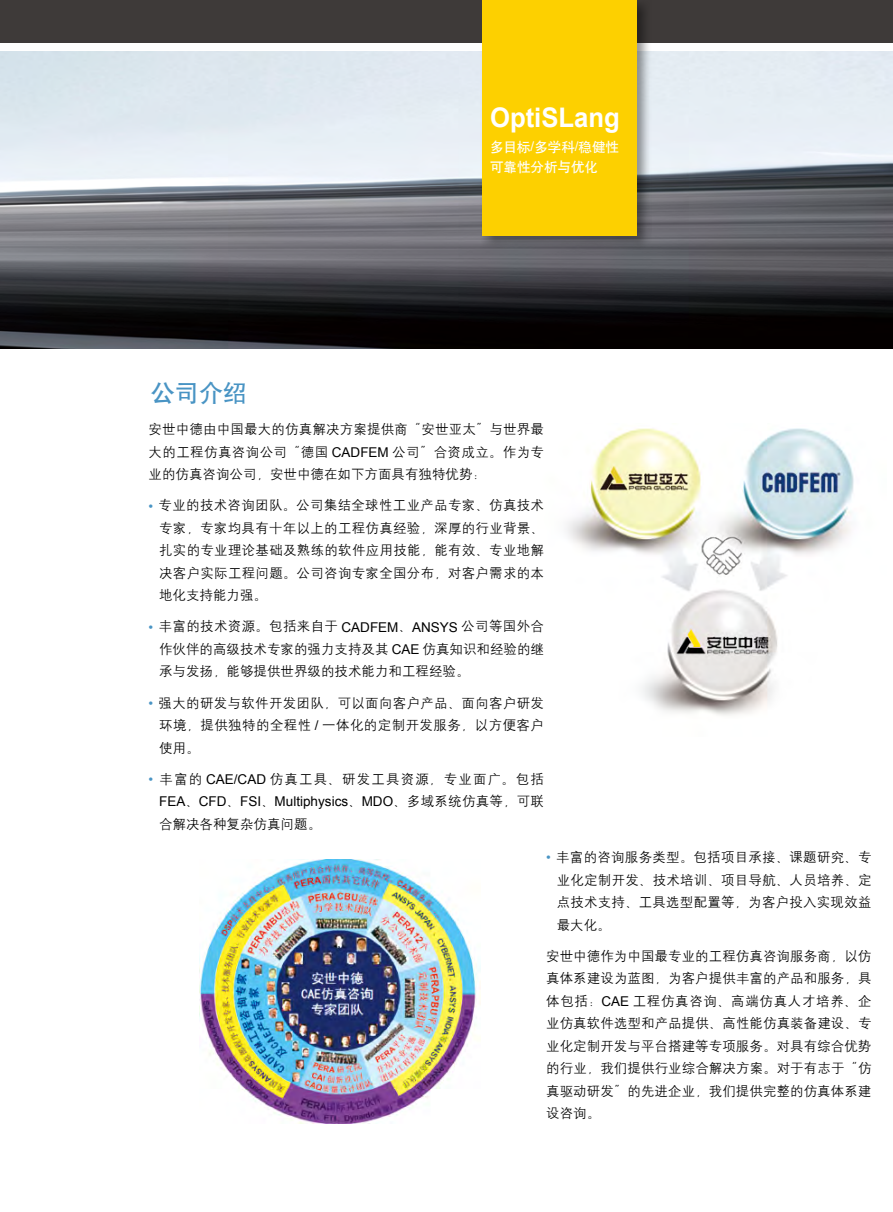
<style>
.page{position:relative;width:893px;height:1212px;background:#fff}
.page>*{position:absolute;margin:0;border:0;box-sizing:border-box;transform-origin:0 0}
.t1{font:700 27px "Arial";color:#fff;scale:.95 1}
.t2{font:24px "H Yb 1 gj";color:#4994c4}
.t3{font:13.5px/22.5px "H Yg 2 gj";letter-spacing:.015em;color:#000;text-align:justify}
.t4{font:13.5px "Arial";color:#000}
.t5{font:13.5px "H Yg 2 gj";letter-spacing:.09em;color:#000}
.t6{font:13.5px/20.2px "H Yb 1 gj";color:#fff}
.s1{font-family:"Arial"}
.s2{font-family:"Arial";color:#4994c4}
.s3{font-family:"H Yg 2 gj"}
</style>
<div class="page">
<img style="left:0;top:51px;width:893px;height:298px">
<div style="left:0;top:0;width:893px;height:43px;background:#3e3a39"></div>
<div style="left:480px;top:0;width:172px;height:250px;background:#000;opacity:.4"></div>
<div style="left:482px;top:0;width:155px;height:235px;background:#fdd000"></div>
<img style="left:566px;top:428px;width:288px;height:288px">
<img style="left:200px;top:859px;width:280px;height:265px">
<h1 class="t1" style="left:490px;top:100px;width:138px">OptiSLang</h1>
<p class="t6" style="left:490px;top:136px;width:131px">多目标<span class="s1">/</span>多学科<span class="s1">/</span>稳健性可靠性分析与优化</p>
<h2 class="t2" style="left:151px;top:381px;width:97px">公司介绍</h2>
<p class="t3" style="left:149px;top:418px;width:397px">安世中德由中国最大的仿真解决方案提供商“安世亚太”与世界最大的工程仿真咨询公司“德国 <span class="s1">CADFEM</span> 公司”合资成立。作为专业的仿真咨询公司，安世中德在如下方面具有独特优势：</p>
<p class="t3" style="left:159px;top:494px;width:386px;text-indent:-11px"><span class="s2">•</span> 专业的技术咨询团队。公司集结全球性工业产品专家、仿真技术专家，专家均具有十年以上的工程仿真经验，深厚的行业背景、扎实的专业理论基础及熟练的软件应用技能，能有效、专业地解决客户实际工程问题。公司咨询专家全国分布，对客户需求的本地化支持能力强。</p>
<p class="t3" style="left:159px;top:615px;width:386px;text-indent:-11px"><span class="s2">•</span> 丰富的技术资源。包括来自于 <span class="s1">CADFEM</span>、<span class="s1">ANSYS</span> 公司等国外合作伙伴的高级技术专家的强力支持及其 <span class="s1">CAE</span> 仿真知识和经验的继承与发扬，能够提供世界级的技术能力和工程经验。</p>
<p class="t3" style="left:159px;top:691px;width:386px;text-indent:-11px"><span class="s2">•</span> 强大的研发与软件开发团队，可以面向客户产品、面向客户研发环境，提供独特的全程性 <span class="s1">/</span> 一体化的定制开发服务，以方便客户使用。</p>
<p class="t5" style="left:149px;top:772px;width:397px"><span class="s2">•</span> 丰富的 <span class="s1">CAE/CAD</span> 仿真工具、研发工具资源，专业面广。包括</p>
<p class="t4" style="left:159px;top:792px;width:386px">FEA<span class="s3">、</span>CFD<span class="s3">、</span>FSI<span class="s3">、</span>Multiphysics<span class="s3">、</span>MDO<span class="s3">、多域系统仿真等，可联</span></p>
<p class="t3" style="left:159px;top:812px;width:164px">合解决各种复杂仿真问题。</p>
<p class="t3" style="left:557px;top:846px;width:316px;text-indent:-10px"><span class="s2">•</span> 丰富的咨询服务类型。包括项目承接、课题研究、专业化定制开发、技术培训、项目导航、人员培养、定点技术支持、工具选型配置等，为客户投入实现效益最大化。</p>
<p class="t3" style="left:546px;top:944px;width:327px">安世中德作为中国最专业的工程仿真咨询服务商，以仿真体系建设为蓝图，为客户提供丰富的产品和服务，具体包括：<span class="s1">CAE</span> 工程仿真咨询、高端仿真人才培养、企业仿真软件选型和产品提供、高性能仿真装备建设、专业化定制开发与平台搭建等专项服务。对具有综合优势的行业，我们提供行业综合解决方案。对于有志于“仿真驱动研发”的先进企业，我们提供完整的仿真体系建设咨询。</p>
</div>
